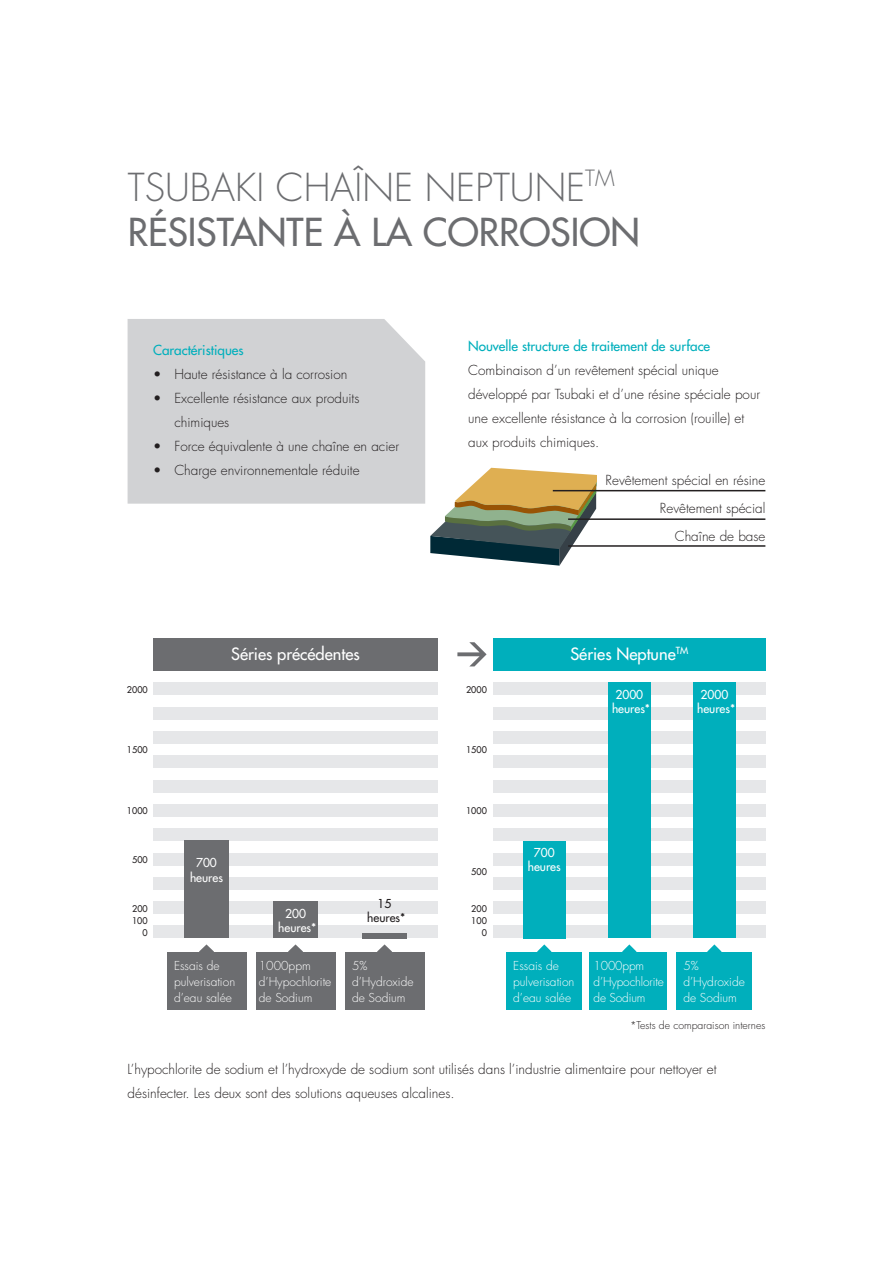
<style>
.page{position:relative;width:893px;height:1263px;background:#fff}
.page>*{position:absolute;margin:0;border:0;box-sizing:border-box;transform-origin:0 0}
.t1{font:300 37.5px "Futura Std";color:#6c6d70}
.t2{font:500 37.5px "Futura Std";color:#6c6d70}
.Plat{font:500 16.5px "Futura Std";color:#fff}
.t3{font:300 13.5px/24px "Futura Std";color:#231f20}
.t4{font:500 13.5px "Futura Std";color:#00afbc}
.t5{font:300 12px/15.8px "Futura Std";color:#fff}
.t6{font:500 12px "Futura Std";color:#fff}
.t7{font:500 12px "Futura Std";color:#231f20}
.t8{font:300 10.5px "Futura Std";color:#231f20}
.t9{font:500 9px "Futura Std";color:#231f20}
</style>
<div class="page">
<div style="left:128px;top:319px;width:297px;height:185px;background:#d1d2d4"></div>
<div style="left:153px;top:902px;width:285px;height:12px;background:#e6e7e9"></div>
<div style="left:153px;top:926px;width:285px;height:12px;background:#e6e7e9"></div>
<div style="left:153px;top:804px;width:285px;height:13px;background:#e6e7e9"></div>
<div style="left:153px;top:707px;width:285px;height:12px;background:#e6e7e9"></div>
<div style="left:153px;top:853px;width:285px;height:12px;background:#e6e7e9"></div>
<div style="left:153px;top:756px;width:285px;height:12px;background:#e6e7e9"></div>
<div style="left:153px;top:877px;width:285px;height:12px;background:#e6e7e9"></div>
<div style="left:153px;top:780px;width:285px;height:12px;background:#e6e7e9"></div>
<div style="left:153px;top:683px;width:285px;height:12px;background:#e6e7e9"></div>
<div style="left:153px;top:829px;width:285px;height:12px;background:#e6e7e9"></div>
<div style="left:153px;top:731px;width:285px;height:13px;background:#e6e7e9"></div>
<div style="left:153px;top:638px;width:285px;height:33px;background:#6c6d70"></div>
<div style="left:184px;top:841px;width:45px;height:97px;background:#6c6d70"></div>
<div style="left:273px;top:902px;width:45px;height:36px;background:#6c6d70"></div>
<div style="left:362px;top:933px;width:45px;height:5px;background:#6c6d70"></div>
<div style="left:167px;top:952px;width:79px;height:57px;background:#6c6d70"></div>
<svg style="left:199px;top:944px;width:15px;height:8px"></svg>
<div style="left:256px;top:952px;width:79px;height:57px;background:#6c6d70"></div>
<svg style="left:288px;top:944px;width:15px;height:8px"></svg>
<div style="left:345px;top:952px;width:79px;height:57px;background:#6c6d70"></div>
<svg style="left:377px;top:944px;width:15px;height:8px"></svg>
<div style="left:493px;top:902px;width:272px;height:12px;background:#e6e7e9"></div>
<div style="left:493px;top:926px;width:272px;height:12px;background:#e6e7e9"></div>
<div style="left:493px;top:804px;width:272px;height:13px;background:#e6e7e9"></div>
<div style="left:493px;top:707px;width:272px;height:12px;background:#e6e7e9"></div>
<div style="left:493px;top:853px;width:272px;height:12px;background:#e6e7e9"></div>
<div style="left:493px;top:756px;width:272px;height:12px;background:#e6e7e9"></div>
<div style="left:493px;top:877px;width:272px;height:12px;background:#e6e7e9"></div>
<div style="left:493px;top:780px;width:272px;height:12px;background:#e6e7e9"></div>
<div style="left:493px;top:683px;width:272px;height:12px;background:#e6e7e9"></div>
<div style="left:493px;top:829px;width:272px;height:12px;background:#e6e7e9"></div>
<div style="left:493px;top:731px;width:272px;height:13px;background:#e6e7e9"></div>
<div style="left:493px;top:638px;width:272px;height:33px;background:#00afbc"></div>
<div style="left:523px;top:841px;width:43px;height:97px;background:#00afbc"></div>
<div style="left:608px;top:683px;width:43px;height:255px;background:#00afbc"></div>
<div style="left:693px;top:683px;width:43px;height:255px;background:#00afbc"></div>
<div style="left:506px;top:952px;width:76px;height:57px;background:#00afbc"></div>
<svg style="left:537px;top:944px;width:14px;height:8px"></svg>
<div style="left:589px;top:952px;width:78px;height:57px;background:#00afbc"></div>
<svg style="left:622px;top:944px;width:15px;height:8px"></svg>
<div style="left:676px;top:952px;width:76px;height:57px;background:#00afbc"></div>
<svg style="left:707px;top:944px;width:15px;height:8px"></svg>
<svg style="left:457px;top:642px;width:30px;height:24px"></svg>
<svg style="left:430px;top:468px;width:166px;height:98px"></svg>
<hr style="left:553px;top:490px;width:212px;height:1px;background:#231f20">
<hr style="left:568px;top:518px;width:197px;height:2px;background:#231f20">
<hr style="left:568px;top:545px;width:197px;height:2px;background:#231f20">
<p class="t1" style="left:128px;top:165px;width:488px">TSUBAKI CHAÎNE NEPTUNE<sup>TM</sup></p>
<p class="t2" style="left:128px;top:209px;width:514px">RÉSISTANTE À LA CORROSION</p>
<p class="t4" style="left:153px;top:342px;width:92px">Caractéristiques</p>
<p class="t3" style="left:153px;top:362px;width:196px">• Haute résistance à la corrosion</p>
<p class="t3" style="left:174px;top:386px;width:187px;text-indent:-21px">• Excellente résistance aux produits chimiques</p>
<p class="t3" style="left:153px;top:434px;width:248px">• Force équivalente à une chaîne en acier</p>
<p class="t3" style="left:153px;top:458px;width:208px">• Charge environnementale réduite</p>
<p class="t9" style="left:127px;top:684px;width:22px">2000</p>
<p class="t9" style="left:127px;top:744px;width:22px">1500</p>
<p class="t9" style="left:127px;top:805px;width:22px">1000</p>
<p class="t9" style="left:132px;top:854px;width:17px">500</p>
<p class="t9" style="left:132px;top:902px;width:17px">200</p>
<p class="t9" style="left:132px;top:915px;width:17px">100</p>
<p class="t9" style="left:143px;top:927px;width:7px">0</p>
<p class="Plat" style="left:231px;top:643px;width:130px">Séries précédentes</p>
<p class="t6" style="left:196px;top:855px;width:22px">700</p>
<p class="t6" style="left:190px;top:870px;width:34px">heures</p>
<p class="t6" style="left:285px;top:906px;width:22px">200</p>
<p class="t6" style="left:278px;top:920px;width:40px">heures*</p>
<p class="t7" style="left:378px;top:896px;width:15px">15</p>
<p class="t7" style="left:367px;top:910px;width:40px">heures*</p>
<p class="t5" style="left:174px;top:958px;width:63px">Essais de pulverisation d’eau salée</p>
<p class="t5" style="left:259px;top:958px;width:53px">1000ppm</p>
<p class="t5" style="left:259px;top:974px;width:74px">d’Hypochlorite</p>
<p class="t5" style="left:259px;top:990px;width:55px">de Sodium</p>
<p class="t5" style="left:352px;top:958px;width:63px">5% d’Hydroxide de Sodium</p>
<p class="t4" style="left:468px;top:338px;width:244px">Nouvelle structure de traitement de surface</p>
<p class="t3" style="left:468px;top:359px;width:293px">Combinaison d’un revêtement spécial unique développé par Tsubaki et d’une résine spéciale pour une excellente résistance à la corrosion (rouille) et aux produits chimiques.</p>
<p class="t3" style="left:606px;top:468px;width:161px">Revêtement spécial en résine</p>
<p class="t3" style="left:660px;top:496px;width:107px">Revêtement spécial</p>
<p class="t3" style="left:675px;top:525px;width:92px">Chaîne de base</p>
<p class="t9" style="left:466px;top:684px;width:22px">2000</p>
<p class="t9" style="left:466px;top:744px;width:22px">1500</p>
<p class="t9" style="left:466px;top:805px;width:22px">1000</p>
<p class="t9" style="left:471px;top:866px;width:17px">500</p>
<p class="t9" style="left:471px;top:902px;width:17px">200</p>
<p class="t9" style="left:471px;top:915px;width:17px">100</p>
<p class="t9" style="left:482px;top:927px;width:7px">0</p>
<p class="Plat" style="left:570px;top:643px;width:119px">Séries Neptune<sup>TM</sup></p>
<p class="t6" style="left:615px;top:687px;width:29px">2000</p>
<p class="t6" style="left:612px;top:701px;width:40px">heures*</p>
<p class="t6" style="left:700px;top:687px;width:29px">2000</p>
<p class="t6" style="left:697px;top:701px;width:40px">heures*</p>
<p class="t6" style="left:534px;top:845px;width:22px">700</p>
<p class="t6" style="left:528px;top:859px;width:34px">heures</p>
<p class="t5" style="left:513px;top:958px;width:63px">Essais de pulverisation d’eau salée</p>
<p class="t5" style="left:593px;top:958px;width:52px">1000ppm</p>
<p class="t5" style="left:593px;top:974px;width:72px">d’Hypochlorite</p>
<p class="t5" style="left:593px;top:990px;width:54px">de Sodium</p>
<p class="t5" style="left:683px;top:958px;width:63px">5% d’Hydroxide de Sodium</p>
<p class="t8" style="left:630px;top:1019px;width:137px">*Tests de comparaison internes</p>
<p class="t3" style="left:128px;top:1058px;width:591px">L’hypochlorite de sodium et l’hydroxyde de sodium sont utilisés dans l’industrie alimentaire pour nettoyer et désinfecter. Les deux sont des solutions aqueuses alcalines.</p>
</div>
